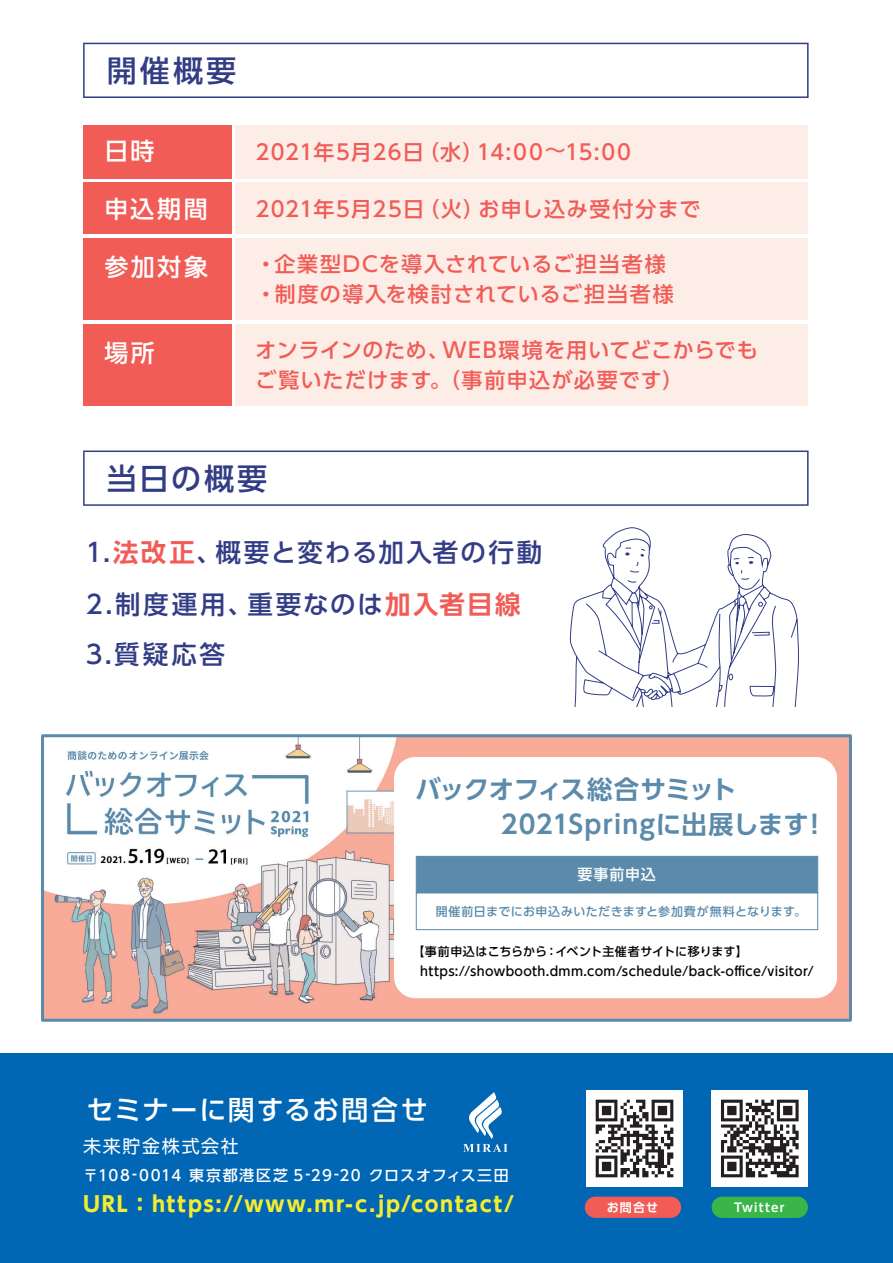
<style>
.page{position:relative;width:893px;height:1263px;background:#fff}
.page>*{position:absolute;margin:0;border:0;box-sizing:border-box;transform-origin:0 0}
.t1{font:500 30px "UD Shin Go Pro";letter-spacing:.1em;color:#333d85}
.t2{font:500 27px "UD Shin Go Pro";letter-spacing:.06em;color:#fff}
.t3{font:500 25.5px/51.2px "UD Shin Go Pro";letter-spacing:.095em;color:#333d85}
.t4{font:700 25.5px/35.5px "UD Shin Go Pro De";color:#5b8aaa}
.t5{font:500 24px "UD Shin Go Pro";letter-spacing:.1em;color:#fff}
.t6{font:500 21px/30px "UD Shin Go Pro";letter-spacing:.055em;color:#f15c57}
.t7{font:700 21px "UD Shin Go Pro";letter-spacing:.08em;color:#f4ed2f}
.t8{font:18px "UD Shin Go Pro";letter-spacing:.09em;color:#fff}
.t9{font:500 15px "UD Shin Go Pro";letter-spacing:.09em;color:#fff}
.t10{font:500 15px "UD Shin Go Pro";letter-spacing:.07em;color:#fff}
.t11{font:500 12.75px "UD Shin Go Pro";letter-spacing:.03em;color:#030203}
.t12{font:500 12px "UD Shin Go Pro";letter-spacing:.04em;color:#5b8aaa}
.t13{font:500 12px "UD Shin Go Pro";letter-spacing:.01em;color:#030203}
.t14{font:700 12px "UD Shin Go Pro De";letter-spacing:.1em;color:#fff}
.s1{font-family:"UD Shin Go Pro De";font-weight:700;color:#f15c57}
</style>
<div class="page">
<div style="left:0;top:1053px;width:892px;height:210px;background:#0166b3"></div>
<svg style="left:463px;top:1092px;width:45px;height:60px"></svg>
<div style="left:83px;top:125px;width:148px;height:53px;background:#f15c57"></div>
<div style="left:235px;top:125px;width:573px;height:53px;background:#fdede7"></div>
<div style="left:83px;top:183px;width:148px;height:51px;background:#f15c57"></div>
<div style="left:235px;top:183px;width:573px;height:51px;background:#fdede7"></div>
<div style="left:83px;top:238px;width:148px;height:81px;background:#f15c57"></div>
<div style="left:235px;top:238px;width:573px;height:81px;background:#fdede7"></div>
<div style="left:83px;top:324px;width:148px;height:81px;background:#f15c57"></div>
<div style="left:235px;top:324px;width:573px;height:81px;background:#fdede7"></div>
<svg style="left:83px;top:43px;width:726px;height:55px"></svg>
<svg style="left:83px;top:450px;width:726px;height:56px"></svg>
<div style="left:586px;top:1090px;width:97px;height:96px;background:#fff"></div>
<svg style="left:596px;top:1100px;width:77px;height:77px"></svg>
<div style="left:585px;top:1196px;width:96px;height:22px;background:#f15c57;border-radius:11px"></div>
<div style="left:712px;top:1196px;width:96px;height:22px;background:#3ab54a;border-radius:11px"></div>
<div style="left:43px;top:736px;width:807px;height:284px;background:#f8aa96"></div>
<img style="left:45px;top:738px;width:410px;height:276px">
<div style="left:394px;top:757px;width:443px;height:241px;background:#fff;border-radius:21px"></div>
<div style="left:416px;top:856px;width:402px;height:37px;background:#5b8aaa"></div>
<div style="left:416px;top:893px;width:402px;height:37px;background:#fff;border:1px solid #5b8aaa"></div>
<div style="left:712px;top:1090px;width:96px;height:96px;background:#fff"></div>
<svg style="left:721px;top:1100px;width:78px;height:77px"></svg>
<svg style="left:570px;top:527px;width:229px;height:180px"></svg>
<div style="left:41px;top:734px;width:811px;height:288px;border:3px solid #5b8aaa"></div>
<h1 class="t1" style="left:107px;top:46px;width:131px">開催概要</h1>
<p class="t5" style="left:104px;top:131px;width:52px">日時</p>
<p class="t6" style="left:255px;top:136px;width:377px">2021年5月26日（水）14:00～15:00</p>
<p class="t5" style="left:104px;top:189px;width:105px">申込期間</p>
<p class="t6" style="left:255px;top:193px;width:447px">2021年5月25日（火）お申し込み受付分まで</p>
<p class="t5" style="left:104px;top:248px;width:105px">参加対象</p>
<p class="t6" style="left:255px;top:248px;width:420px">・企業型DCを導入されているご担当者様・制度の導入を検討されているご担当者様</p>
<p class="t5" style="left:104px;top:334px;width:52px">場所</p>
<p class="t6" style="left:255px;top:334px;width:504px">オンラインのため、WEB環境を用いてどこからでもご覧いただけます。（事前申込が必要です）</p>
<h1 class="t1" style="left:107px;top:454px;width:162px">当日の概要</h1>
<p class="t3" style="left:86px;top:526px;width:458px">1.<span class="s1">法改正</span>、概要と変わる加入者の行動<br>2.制度運用、重要なのは<span class="s1">加入者目線<br></span>3.質疑応答</p>
<p class="t4" style="left:501px;top:771px;width:328px;text-indent:-86px">バックオフィス総合サミット<br>2021Springに出展します！</p>
<p class="t10" style="left:577px;top:862px;width:80px">要事前申込</p>
<p class="t12" style="left:436px;top:901px;width:372px">開催前日までにお申込みいただきますと参加費が無料となります。</p>
<p class="t13" style="left:412px;top:942px;width:337px">【事前申込はこちらから：イベント主催者サイトに移ります】</p>
<p class="t11" style="left:420px;top:961px;width:395px">https://showbooth.dmm.com/schedule/back-office/visitor/</p>
<p class="t2" style="left:87px;top:1087px;width:343px">セミナーに関するお問合せ</p>
<p class="t8" style="left:83px;top:1132px;width:157px">未来貯金株式会社</p>
<p class="t9" style="left:83px;top:1163px;width:427px">〒108-0014 東京都港区芝 5-29-20 クロスオフィス三田</p>
<p class="t7" style="left:83px;top:1187px;width:433px">URL：https://www.mr-c.jp/contact/</p>
<p class="t14" style="left:607px;top:1198px;width:53px">お問合せ</p>
<p class="t14" style="left:734px;top:1198px;width:52px">Twitter</p>
</div>
